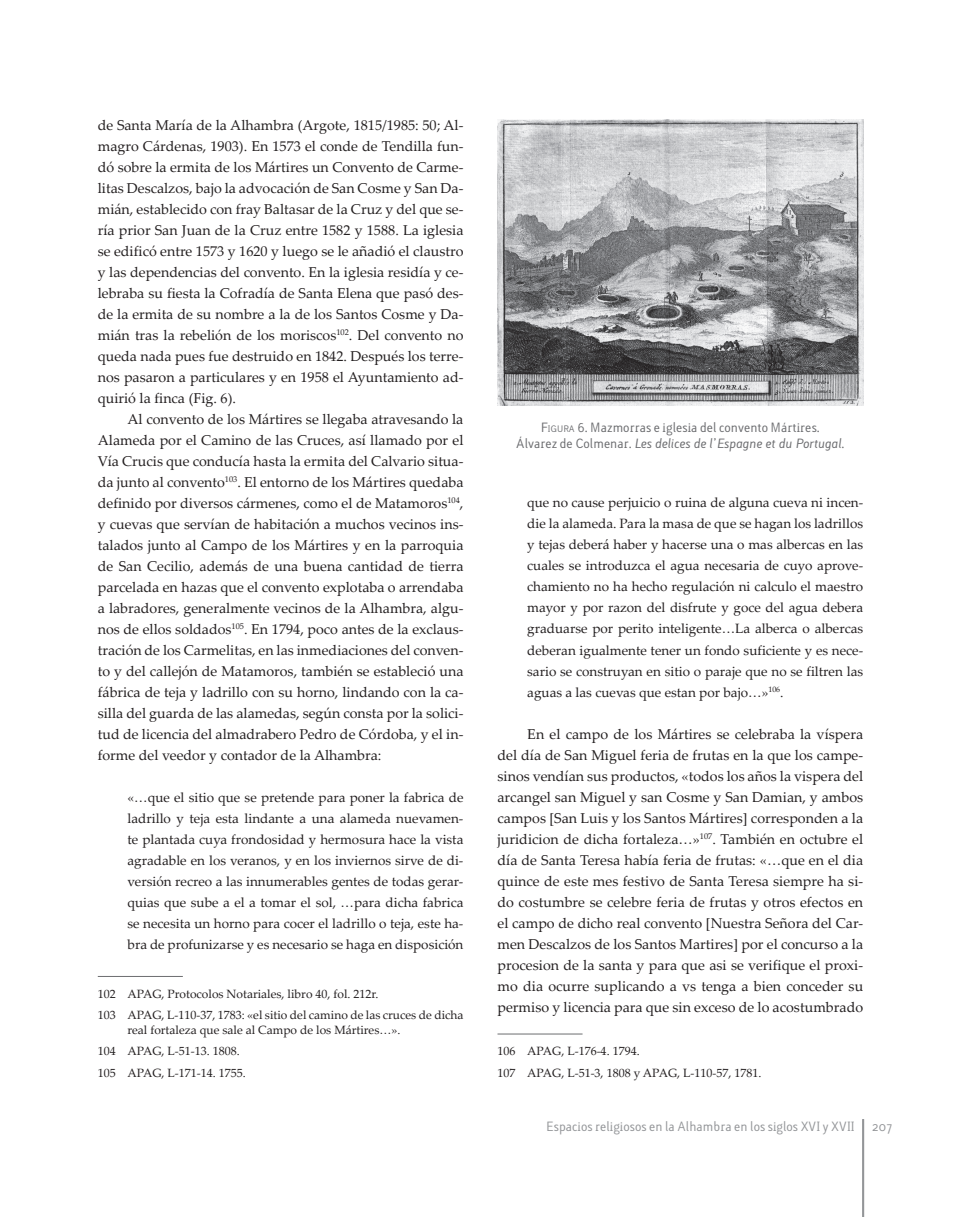
<style>
.page{position:relative;width:961px;height:1217px;background:#fff}
.page>*{position:absolute;margin:0;border:0;box-sizing:border-box;transform-origin:0 0}
.t1{font:14.25px/21px "Palatino Linotype";color:#231f20;text-align:justify}
.t2{font:13.5px/21px "Palatino Linotype";color:#231f20;text-align:justify}
.t3{font:12px/21.3px "Palatino Linotype";color:#231f20}
.t4{font:12px/15.8px "Lacuna";color:#6c6d70;text-align:center}
.t5{font:12px "Lacuna";color:#939598}
.s1{font-size:8.4px}
.s2{font-style:italic}
</style>
<div class="page">
<hr style="left:862px;top:1118px;width:2px;height:98px;background:#939598">
<hr style="left:98px;top:975px;width:85px;height:1px;background:#6c6d70">
<img style="left:497px;top:119px;width:366px;height:287px">
<hr style="left:497px;top:1033px;width:86px;height:1px;background:#6c6d70">
<p class="t1" style="left:98px;top:114px;width:367px">de Santa María de la Alhambra (Argote, 1815/1985: 50; Al&shy;magro Cárdenas, 1903). En 1573 el conde de Tendilla fun&shy;dó sobre la ermita de los Mártires un Convento de Carme&shy;litas Descalzos, bajo la advocación de San Cosme y San Da&shy;mián, establecido con fray Baltasar de la Cruz y del que se&shy;ría prior San Juan de la Cruz entre 1582 y 1588. La iglesia se edificó entre 1573 y 1620 y luego se le añadió el claustro y las dependencias del convento. En la iglesia residía y ce&shy;lebraba su fiesta la Cofradía de Santa Elena que pasó des&shy;de la ermita de su nombre a la de los Santos Cosme y Da&shy;mián tras la rebelión de los moriscos<sup>102</sup>. Del convento no queda nada pues fue destruido en 1842. Después los terre&shy;nos pasaron a particulares y en 1958 el Ayuntamiento ad&shy;quirió la finca (Fig. 6).</p>
<p class="t1" style="left:98px;top:408px;width:367px;text-indent:30px">Al convento de los Mártires se llegaba atravesando la Alameda por el Camino de las Cruces, así llamado por el Vía Crucis que conducía hasta la ermita del Calvario situa&shy;da junto al convento<sup>103</sup>. El entorno de los Mártires quedaba definido por diversos cármenes, como el de Matamoros<sup>104</sup>, y cuevas que servían de habitación a muchos vecinos ins&shy;talados junto al Campo de los Mártires y en la parroquia de San Cecilio, además de una buena cantidad de tierra parcelada en hazas que el convento explotaba o arrendaba a labradores, generalmente vecinos de la Alhambra, algu&shy;nos de ellos soldados<sup>105</sup>. En 1794, poco antes de la exclaus&shy;tración de los Carmelitas, en las inmediaciones del conven&shy;to y del callejón de Matamoros, también se estableció una fábrica de teja y ladrillo con su horno, lindando con la ca&shy;silla del guarda de las alamedas, según consta por la solici&shy;tud de licencia del almadrabero Pedro de Córdoba, y el in&shy;forme del veedor y contador de la Alhambra:</p>
<p class="t2" style="left:128px;top:786px;width:337px">«…que el sitio que se pretende para poner la fabrica de ladrillo y teja esta lindante a una alameda nuevamen&shy;te plantada cuya frondosidad y hermosura hace la vista agradable en los veranos, y en los inviernos sirve de di&shy;versión recreo a las innumerables gentes de todas gerar&shy;quias que sube a el a tomar el sol, …para dicha fabrica se necesita un horno para cocer el ladrillo o teja, este ha&shy;bra de profunizarse y es necesario se haga en disposición</p>
<p class="t3" style="left:98px;top:982px;width:367px">102 APAG, Protocolos Notariales, libro 40, fol. 212r.<br>103 APAG, L-11 0-37, 1783: «el sitio del camino de las cruces de dicha</p>
<p class="t3" style="left:98px;top:1018px;width:304px;text-indent:30px">real fortaleza que sale al Campo de los Mártires…».<br>104 APAG, L-51-13. 1808.<br>105 APAG, L-171-14. 1755.</p>
<p class="t4" style="left:516px;top:420px;width:330px">F<span class="s1">igura</span> 6. Mazmorras e iglesia del convento Mártires.<br>Álvarez de Colmenar. <span class="s2">Les delices de l’Espagne et du Portugal</span>.</p>
<p class="t2" style="left:527px;top:491px;width:337px">que no cause perjuicio o ruina de alguna cueva ni incen&shy;die la alameda. Para la masa de que se hagan los ladrillos y tejas deberá haber y hacerse una o mas albercas en las cuales se introduzca el agua necesaria de cuyo aprove&shy;chamiento no ha hecho regulación ni calculo el maestro mayor y por razon del disfrute y goce del agua debera graduarse por perito inteligente…La alberca o albercas deberan igualmente tener un fondo suficiente y es nece&shy;sario se construyan en sitio o paraje que no se filtren las aguas a las cuevas que estan por bajo…»<sup>106</sup>.</p>
<p class="t1" style="left:497px;top:722px;width:367px;text-indent:30px">En el campo de los Mártires se celebraba la víspera del día de San Miguel feria de frutas en la que los campe&shy;sinos vendían sus productos, «todos los años la vispera del arcangel san Miguel y san Cosme y San Damian, y ambos campos [San Luis y los Santos Mártires] corresponden a la juridicion de dicha fortaleza…»<sup>107</sup>. También en octubre el día de Santa Teresa había feria de frutas: «…que en el dia quince de este mes festivo de Santa Teresa siempre ha si&shy;do costumbre se celebre feria de frutas y otros efectos en el campo de dicho real convento [Nuestra Señora del Car&shy;men Descalzos de los Santos Martires] por el concurso a la procesion de la santa y para que asi se verifique el proxi&shy;mo dia ocurre suplicando a vs tenga a bien conceder su permiso y licencia para que sin exceso de lo acostumbrado</p>
<p class="t3" style="left:497px;top:1039px;width:265px">106 APAG, L-176-4. 1794.<br>107 APAG, L-51-3, 1808 y APAG, L-11 0-57, 1781.</p>
<p class="t5" style="left:546px;top:1118px;width:310px">Espacios religiosos en la Alhambra en los siglos XVI y XVII</p>
<p class="t5" style="left:872px;top:1118px;width:22px">207</p>
</div>
